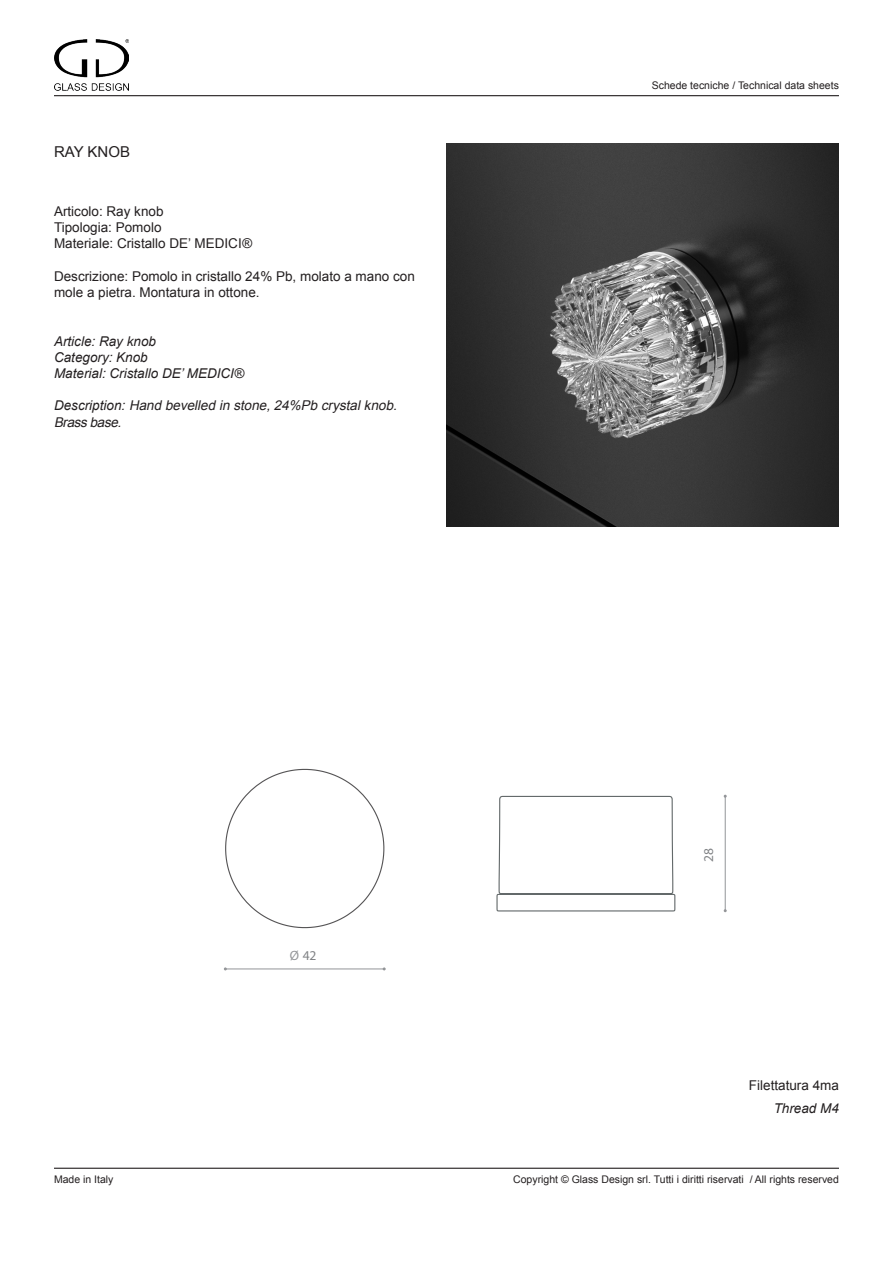
<style>
.page{position:relative;width:893px;height:1263px;background:#fff}
.page>*{position:absolute;margin:0;border:0;box-sizing:border-box;transform-origin:0 0}
.t1{font:15px "Arial";color:#231f20}
.t2{font:13.5px/16.2px "Arial";color:#231f20}
.t3{font:italic 13.5px "Arial";color:#231f20}
.t4{font:italic 13.5px "Arial";color:#231f20}
.t5{font:13.5px "Myriad Pro";color:#808285}
.t6{font:10.5px "Arial";color:#231f20}
.s1{font-style:italic}
.s2{font-style:inherit}
.s3{color:#939598}
</style>
<div class="page">
<img style="left:54px;top:39px;width:75px;height:52px">
<hr style="left:54px;top:95px;width:785px;height:1px;background:#231f20">
<hr style="left:54px;top:1168px;width:785px;height:1px;background:#231f20">
<img style="left:446px;top:143px;width:393px;height:383px">
<hr style="left:225px;top:968px;width:159px;height:1px;background:#939598">
<hr style="left:725px;top:796px;width:1px;height:115px;background:#939598">
<svg style="left:496px;top:795px;width:180px;height:117px"></svg>
<svg style="left:225px;top:768px;width:160px;height:161px"></svg>
<p class="t1" style="left:54px;top:141px;width:78px">RAY KNOB</p>
<p class="t2" style="left:54px;top:203px;width:111px">Articolo: Ray knob</p>
<p class="t2" style="left:54px;top:219px;width:109px">Tipologia: Pomolo</p>
<p class="t2" style="left:54px;top:236px;width:199px">Materiale: Cristallo DE’ MEDICI<span class="s1">®</span></p>
<p class="t2" style="left:54px;top:268px;width:362px">Descrizione: Pomolo in cristallo 24% Pb, molato a mano con mole a pietra. Montatura in ottone.</p>
<p class="t3" style="left:54px;top:332px;width:104px">Article: Ray knob</p>
<p class="t3" style="left:54px;top:348px;width:95px">Category: Knob</p>
<p class="t3" style="left:54px;top:364px;width:191px">Material: Cristallo DE’ MEDICI®</p>
<p class="t4" style="left:54px;top:397px;width:348px"><span class="s2">D e s crip tio n :</span> Hand bevelled in stone,24%Pb crystalknob.</p>
<p class="t4" style="left:54px;top:413px;width:72px">Brassbase.</p>
<p class="t5" style="left:290px;top:947px;width:28px"><span class="s3">Ø</span> 42</p>
<p class="t6" style="left:652px;top:79px;width:189px">Schede tecniche / Technical data sheets</p>
<p class="t5" style="left:700px;top:862px;width:15px;rotate:-90deg">28</p>
<p class="t2" style="left:749px;top:1077px;width:92px">Filettatura 4ma</p>
<p class="t3" style="left:774px;top:1099px;width:67px">Thread M4</p>
<p class="t6" style="left:54px;top:1173px;width:61px">Made in Italy</p>
<p class="t6" style="left:513px;top:1173px;width:327px">Copyright © Glass Design srl. Tutti i diritti riservati / All rights reserved</p>
</div>
